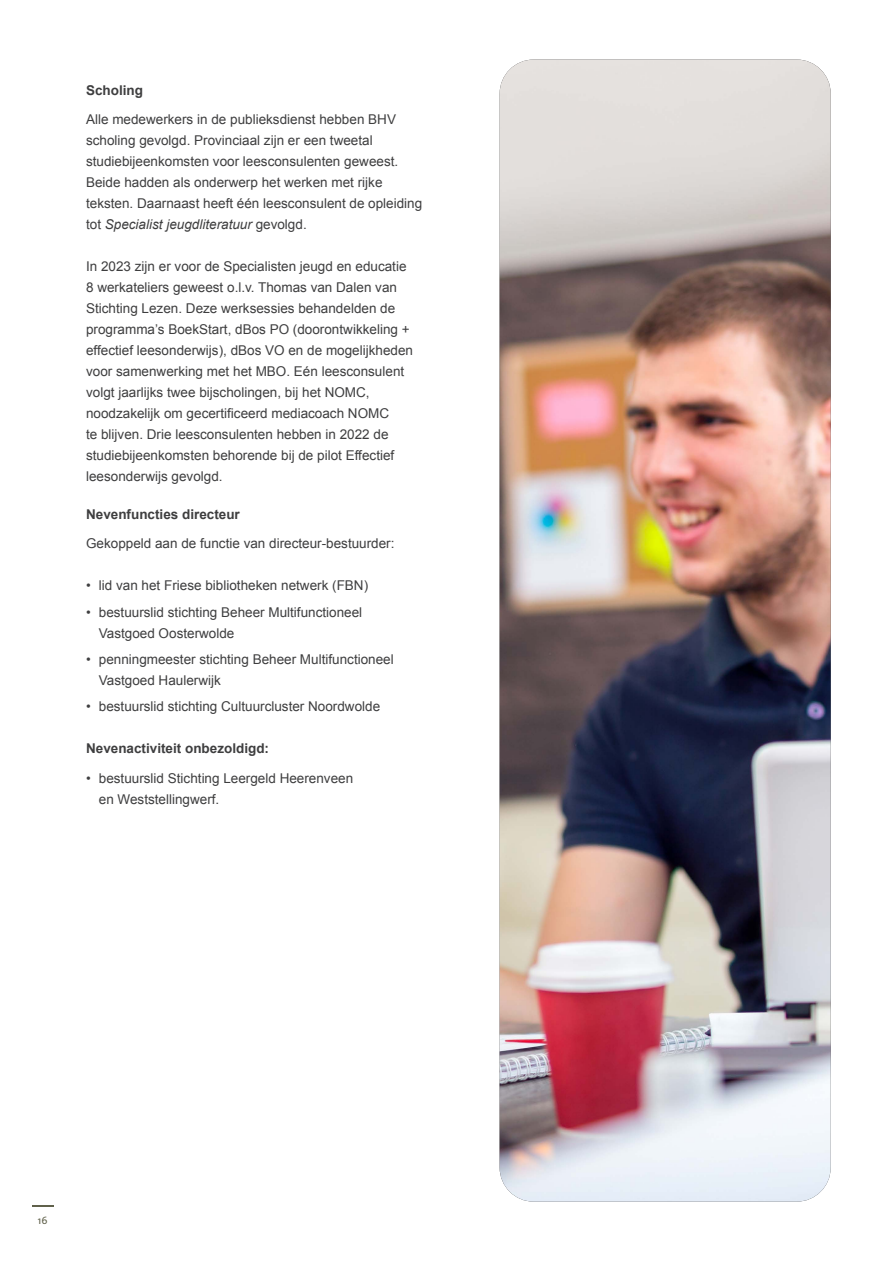
<style>
.page{position:relative;width:893px;height:1263px;background:#fff}
.page>*{position:absolute;margin:0;border:0;box-sizing:border-box;transform-origin:0 0}
.Broodtekst{font:13.5px/21px "Arial";color:#3e3e3f}
.Opsommingen{font:13.5px/21px "Arial";color:#3e3e3f}
.H4_-_Paragraaf_koppen{font:700 13.5px "Arial";color:#3e3e3f}
.t1{font:10.5px "The Mix Os F";color:#60614b}
.s1{font-style:italic}
</style>
<div class="page">
<svg style="left:32px;top:1205px;width:22px;height:1px"></svg>
<img style="left:500px;top:60px;width:331px;height:1142px">
<p class="H4_-_Paragraaf_koppen" style="left:86px;top:81px;width:59px">Scholing</p>
<p class="Broodtekst" style="left:86px;top:109px;width:338px">Alle medewerkers in de publieksdienst hebben BHV scholing gevolgd. Provinciaal zijn er een tweetal studiebijeenkomsten voor leesconsulenten geweest.<br>Beide hadden als onderwerp het werken met rijke teksten. Daarnaast heeft één leesconsulent de opleiding tot <span class="s1">Specialist jeugdliteratuur</span> gevolgd.</p>
<p class="Broodtekst" style="left:86px;top:256px;width:328px">In 2023 zijn er voor de Specialisten jeugd en educatie 8 werkateliers geweest o.l.v. Thomas van Dalen van Stichting Lezen. Deze werksessies behandelden de programma’s BoekStart, dBos PO (doorontwikkeling + effectief leesonderwijs), dBos VO en de mogelijkheden voor samenwerking met het MBO. Eén leesconsulent volgt jaarlijks twee bijscholingen, bij het NOMC, noodzakelijk om gecertificeerd mediacoach NOMC<br>te blijven. Drie leesconsulenten hebben in 2022 de studiebijeenkomsten behorende bij de pilot Effectief leesonderwijs gevolgd.</p>
<p class="H4_-_Paragraaf_koppen" style="left:86px;top:505px;width:155px">Nevenfuncties directeur</p>
<p class="Broodtekst" style="left:86px;top:533px;width:310px">Gekoppeld aan de functie van directeur-bestuurder:</p>
<p class="Opsommingen" style="left:86px;top:575px;width:284px">• lid van het Friese bibliotheken netwerk (FBN)</p>
<p class="Opsommingen" style="left:99px;top:601px;width:265px;text-indent:-13px">• bestuurslid stichting Beheer Multifunctioneel<br>Vastgoed Oosterwolde</p>
<p class="Opsommingen" style="left:99px;top:648px;width:296px;text-indent:-13px">• penningmeester stichting Beheer Multifunctioneel<br>Vastgoed Haulerwijk</p>
<p class="Opsommingen" style="left:86px;top:696px;width:296px">• bestuurslid stichting Cultuurcluster Noordwolde</p>
<p class="H4_-_Paragraaf_koppen" style="left:86px;top:740px;width:185px">Nevenactiviteit onbezoldigd:</p>
<p class="Opsommingen" style="left:99px;top:768px;width:256px;text-indent:-13px">• bestuurslid Stichting Leergeld Heerenveen en Weststellingwerf.</p>
<p class="t1" style="left:38px;top:1214px;width:11px">16</p>
</div>
